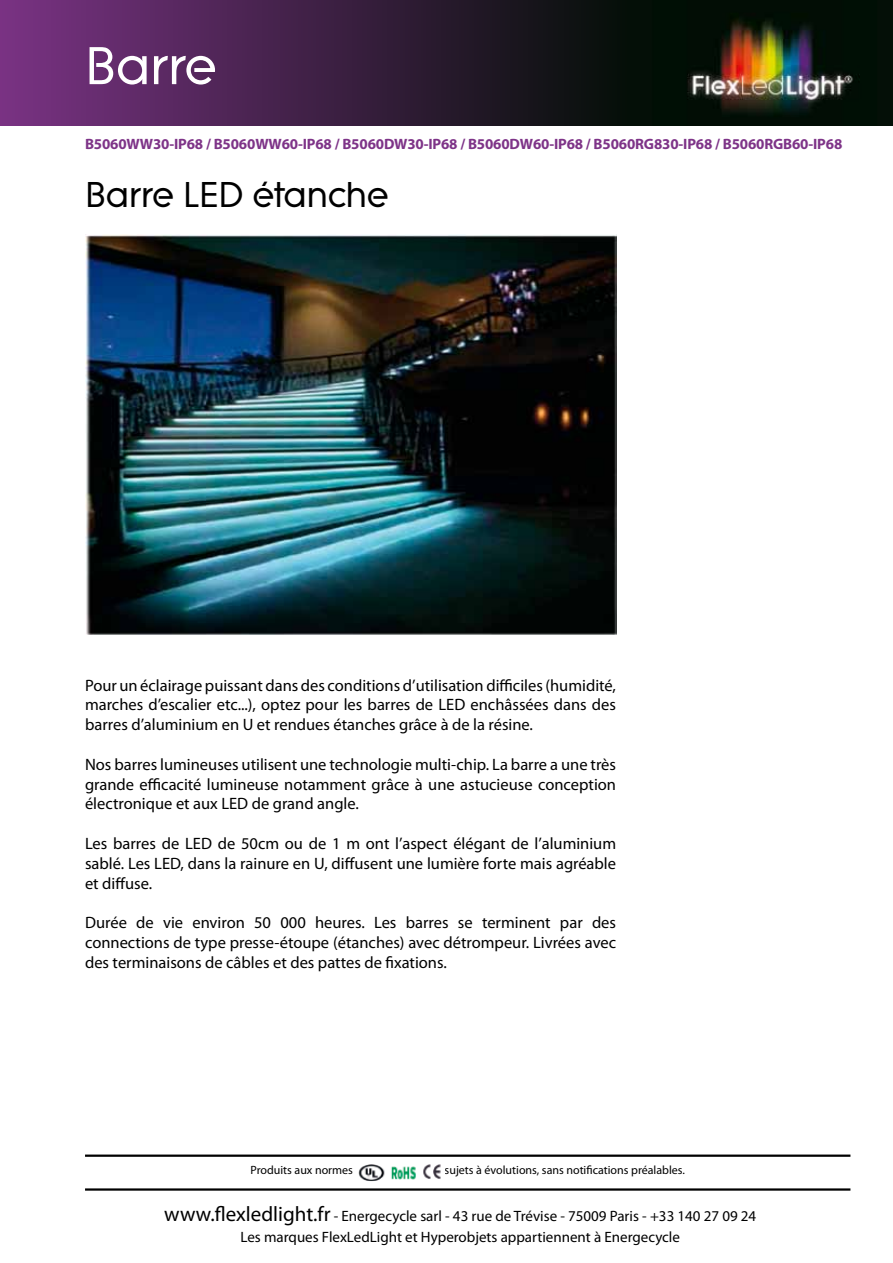
<style>
.page{position:relative;width:893px;height:1263px;background:#fff}
.page>*{position:absolute;margin:0;border:0;box-sizing:border-box;transform-origin:0 0}
.t1{font:500 55.5px "Litera EF";color:#fff}
.t2{font:500 37.5px "Litera EF";color:#000}
.t3{font:16.5px/19.8px "Myriad Pro";color:#000;text-align:justify}
.t4{font:15px/21.1px "Myriad Pro";color:#000;text-align:center}
.t5{font:700 15px "Myriad Pro";letter-spacing:-.01em;color:#7e3488}
.t6{font:12px "Myriad Pro";color:#000}
.s1{font-size:21px}
</style>
<div class="page">
<img style="left:629px;top:0;width:264px;height:125px">
<hr style="left:85px;top:1188px;width:765px;height:3px;background:#000">
<hr style="left:85px;top:1154px;width:765px;height:3px;background:#000">
<img style="left:358px;top:1164px;width:83px;height:18px">
<div style="left:0;top:0;width:629px;height:125px;background:linear-gradient(to right,#7a3283,#050f08)"></div>
<img style="left:85px;top:235px;width:531px;height:400px">
<h1 class="t1" style="left:85px;top:35px;width:133px">Barre</h1>
<p class="t5" style="left:85px;top:135px;width:759px">B5060WW30-IP68 / B5060WW60-IP68 / B5060DW30-IP68 / B5060DW60-IP68 / B5060RG830-IP68 / B5060RGB60-IP68</p>
<h2 class="t2" style="left:85px;top:174px;width:305px">Barre LED étanche</h2>
<p class="t3" style="left:85px;top:675px;width:532px">Pour un éclairage puissant dans des conditions d’utilisation difficiles (humidité, marches d’escalier etc...), optez pour les barres de LED enchâssées dans des barres d’aluminium en U et rendues étanches grâce à de la résine.</p>
<p class="t3" style="left:85px;top:754px;width:532px">Nos barres lumineuses utilisent une technologie multi-chip. La barre a une très grande efficacité lumineuse notamment grâce à une astucieuse conception électronique et aux LED de grand angle.</p>
<p class="t3" style="left:85px;top:833px;width:533px">Les barres de LED de 50cm ou de 1 m ont l’aspect élégant de l’aluminium sablé. Les LED, dans la rainure en U, diffusent une lumière forte mais agréable et diffuse.</p>
<p class="t3" style="left:85px;top:912px;width:533px">Durée de vie environ 50 000 heures. Les barres se terminent par des connections de type presse-étoupe (étanches) avec détrompeur. Livrées avec des terminaisons de câbles et des pattes de fixations.</p>
<p class="t6" style="left:251px;top:1163px;width:104px">Produits aux normes</p>
<p class="t6" style="left:445px;top:1163px;width:242px">sujets à évolutions, sans notifications préalables.</p>
<p class="t4" style="left:164px;top:1205px;width:593px"><span class="s1">www.flexledlight.fr</span> - Energecycle sarl - 43 rue de Trévise - 75009 Paris - +33 140 27 09 24<br>Les marques FlexLedLight et Hyperobjets appartiennent à Energecycle</p>
</div>
